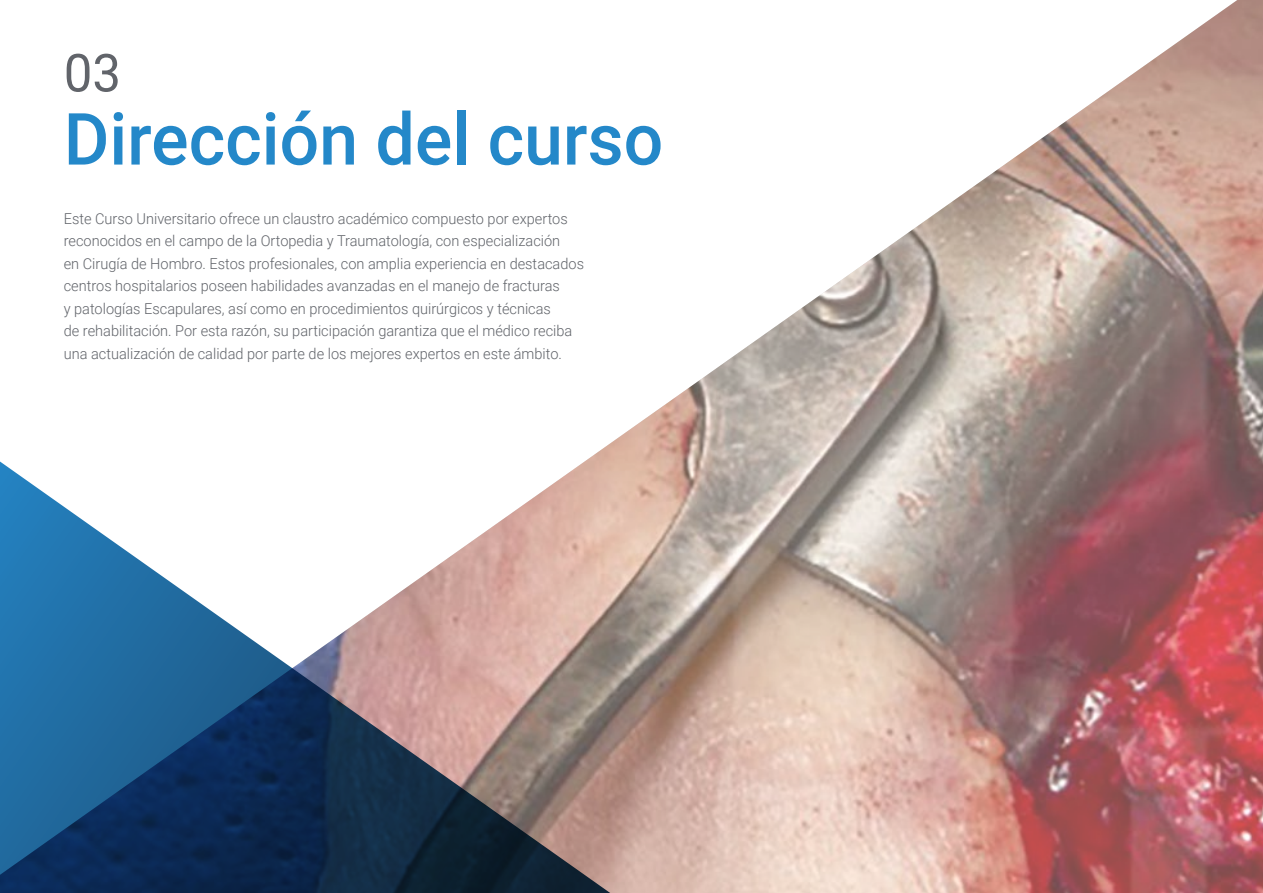
<style>
.page{position:relative;width:1263px;height:893px;background:#fff}
.page>*{position:absolute;margin:0;border:0;box-sizing:border-box;transform-origin:0 0}
.t1{font:500 72px "Roboto";color:#2488c9}
.t2{font:52.5px "Roboto";color:#61646a}
.t3{font:300 15px/22.5px "Roboto";color:#61646a}
</style>
<div class="page">
<img style="left:607px;top:0;width:656px;height:893px">
<svg style="left:0;top:446px;width:640px;height:447px"></svg>
<h2 class="t2" style="left:64px;top:36px;width:59px">03</h2>
<h1 class="t1" style="left:64px;top:89px;width:601px">Dirección del curso</h1>
<p class="t3" style="left:64px;top:207px;width:522px">Este Curso Universitario ofrece un claustro académico compuesto por expertos reconocidos en el campo de la Ortopedia y Traumatología, con especialización<br>en Cirugía de Hombro. Estos profesionales, con amplia experiencia en destacados centros hospitalarios poseen habilidades avanzadas en el manejo de fracturas<br>y patologías Escapulares, así como en procedimientos quirúrgicos y técnicas<br>de rehabilitación. Por esta razón, su participación garantiza que el médico reciba una actualización de calidad por parte de los mejores expertos en este ámbito.</p>
</div>
